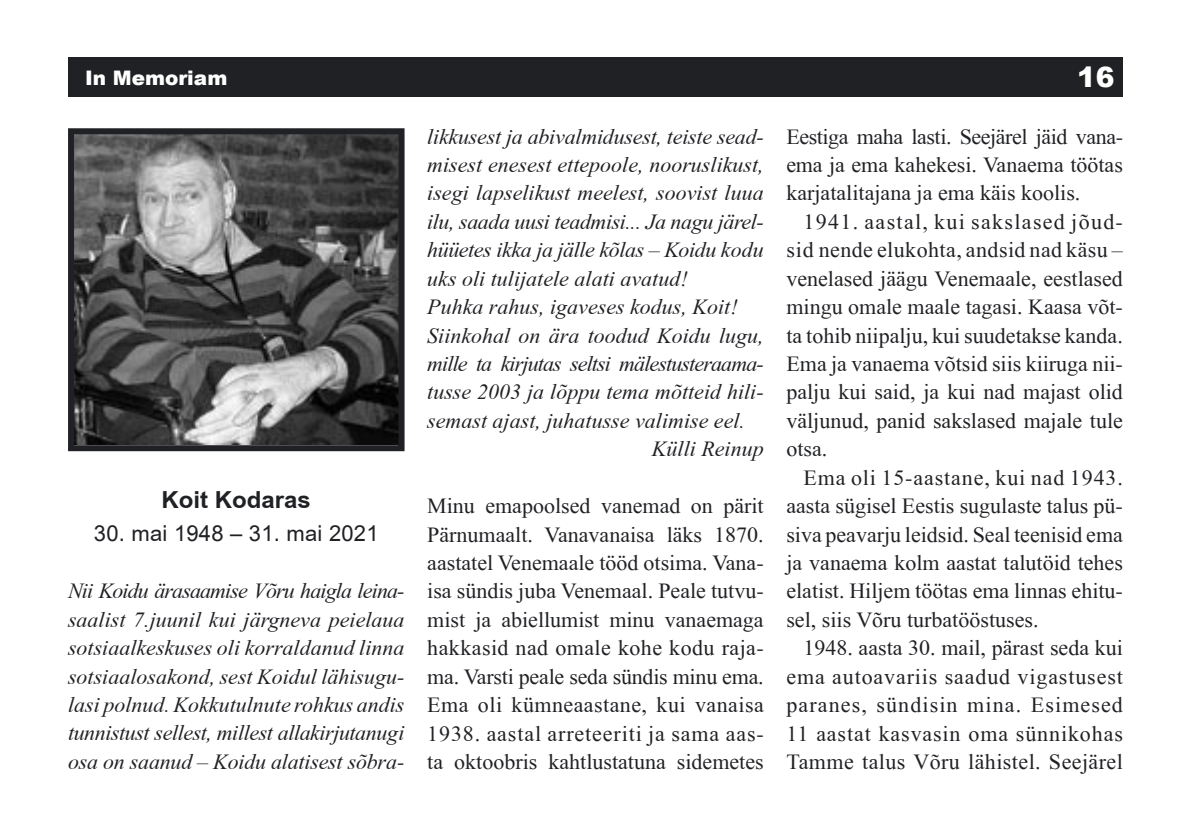
<style>
.page{position:relative;width:1191px;height:840px;background:#fff}
.page>*{position:absolute;margin:0;border:0;box-sizing:border-box;transform-origin:0 0}
.t1{font:900 28px "Arial";color:#fff}
.t2{font:700 24px "EE Arial";color:#202124}
.t3{font:22px/28.4px "EE Times New Roman";color:#202124;text-align:justify}
.t4{font:italic 22px/28.4px "EE Times New Roman";color:#202124;text-align:justify}
.t5{font:italic 22px "EE Times New Roman";letter-spacing:-.02em;color:#202124}
.t6{font:italic 22px "EE Times New Roman";letter-spacing:-.04em;color:#202124}
.t7{font:22px "EE Arial";letter-spacing:.01em;color:#202124}
.t8{font:900 20px "Arial";color:#fff}
</style>
<div class="page">
<div style="left:68px;top:57px;width:1055px;height:39px;background:#202124"></div>
<img style="left:75px;top:135px;width:322px;height:309px">
<div style="left:68px;top:128px;width:336px;height:323px;border:6px solid #202124"></div>
<p class="t8" style="left:85px;top:64px;width:144px">In Memoriam</p>
<p class="t1" style="left:1077px;top:56px;width:39px">16</p>
<p class="t2" style="left:162px;top:486px;width:151px">Koit Kodaras</p>
<p class="t7" style="left:94px;top:521px;width:286px">30. mai 1948 – 31. mai 2021</p>
<p class="t4" style="left:68px;top:576px;width:338px">Nii Koidu ärasaamise Võru haigla leina&shy;saalist 7.juunil kui järgneva peielaua sotsiaalkeskuses oli korraldanud linna sotsiaalosakond, sest Koidul lähisugu&shy;lasi polnud. Kokkutulnute rohkus andis tunnistust sellest, millest allakirjutanugi osa on saanud – Koidu alatisest sõbra-</p>
<p class="t4" style="left:427px;top:122px;width:338px">likkusest ja abivalmidusest, teiste sead-</p>
<p class="t4" style="left:427px;top:150px;width:338px">misest enesest ettepoole, nooruslikust,</p>
<p class="t4" style="left:427px;top:179px;width:338px">isegi lapselikust meelest, soovist luua</p>
<p class="t5" style="left:427px;top:209px;width:338px">ilu, saada uusi teadmisi... Ja nagu järel-</p>
<p class="t5" style="left:427px;top:238px;width:338px">hüüetes ikka ja jälle kõlas – Koidu kodu</p>
<p class="t4" style="left:427px;top:264px;width:262px">uks oli tulijatele alati avatud!</p>
<p class="t4" style="left:427px;top:292px;width:312px">Puhka rahus, igaveses kodus, Koit!</p>
<p class="t4" style="left:427px;top:321px;width:338px">Siinkohal on ära toodud Koidu lugu,</p>
<p class="t6" style="left:427px;top:351px;width:338px">mille ta kirjutas seltsi mälestusteraama-</p>
<p class="t4" style="left:427px;top:378px;width:338px">tusse 2003 ja lõppu tema mõtteid hili-</p>
<p class="t4" style="left:427px;top:406px;width:319px">semast ajast, juhatusse valimise eel.</p>
<p class="t4" style="left:652px;top:434px;width:113px">Külli Reinup</p>
<p class="t3" style="left:427px;top:491px;width:338px">Minu emapoolsed vanemad on pärit Pärnumaalt. Vanavanaisa läks 1870. aastatel Venemaale tööd otsima. Vana&shy;isa sündis juba Venemaal. Peale tutvu&shy;mist ja abiellumist minu vanaemaga hakkasid nad omale kohe kodu raja&shy;ma. Varsti peale seda sündis minu ema.<br>Ema oli kümneaastane, kui vanaisa 1938. aastal arreteeriti ja sama aas&shy;ta oktoobris kahtlustatuna sidemetes</p>
<p class="t3" style="left:786px;top:122px;width:338px">Eestiga maha lasti. Seejärel jäid vana&shy;ema ja ema kahekesi. Vanaema töötas karjatalitajana ja ema käis koolis.</p>
<p class="t3" style="left:786px;top:207px;width:338px;text-indent:17px">1941. aastal, kui sakslased jõud&shy;sid nende elukohta, andsid nad käsu – venelased jäägu Venemaale, eestlased mingu omale maale tagasi. Kaasa võt&shy;ta tohib niipalju, kui suudetakse kanda.<br>Ema ja vanaema võtsid siis kiiruga nii&shy;palju kui said, ja kui nad majast olid väljunud, panid sakslased majale tule otsa.</p>
<p class="t3" style="left:786px;top:463px;width:338px;text-indent:17px">Ema oli 15-aastane, kui nad 1943. aasta sügisel Eestis sugulaste talus pü&shy;siva peavarju leidsid. Seal teenisid ema ja vanaema kolm aastat talutöid tehes elatist. Hiljem töötas ema linnas ehitu&shy;sel, siis Võru turbatööstuses.</p>
<p class="t3" style="left:786px;top:633px;width:338px;text-indent:17px">1948. aasta 30. mail, pärast seda kui ema autoavariis saadud vigastusest paranes, sündisin mina. Esimesed 11 aastat kasvasin oma sünnikohas Tamme talus Võru lähistel. Seejärel</p>
</div>
